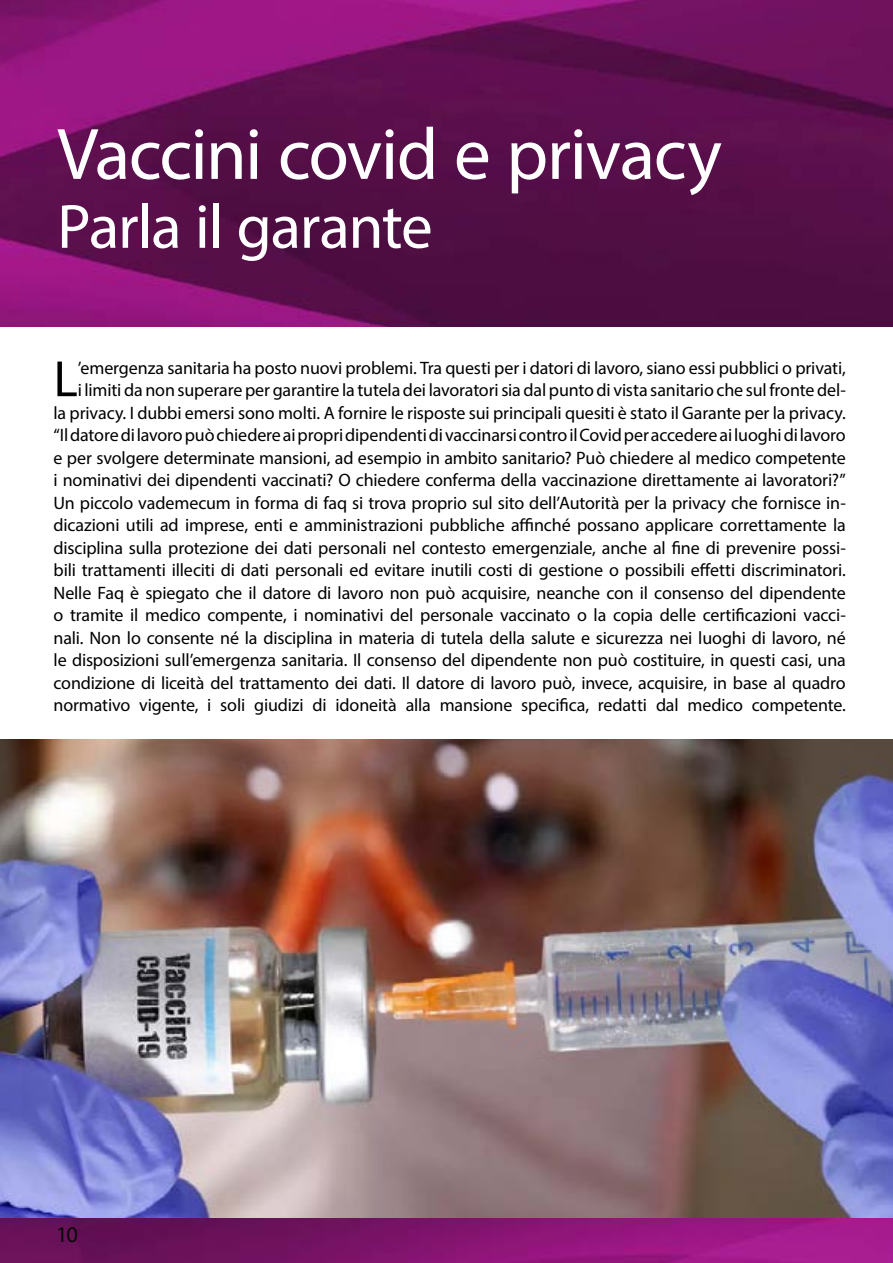
<style>
.page{position:relative;width:893px;height:1263px;background:#fff}
.page>*{position:absolute;margin:0;border:0;box-sizing:border-box;transform-origin:0 0}
.t1{font:73.5px "Myriad Pro";letter-spacing:-.02em;color:#fff}
.t2{font:63px "Myriad Pro";letter-spacing:-.02em;color:#fff}
.t3{font:51.45px "Myriad Pro";color:#000101}
.t4{font:22.5px "Myriad Pro";color:#070b08}
.t5{font:18px/22.5px "Myriad Pro";letter-spacing:-.01em;color:#000101;text-align:right}
</style>
<div class="page">
<img style="left:0;top:0;width:893px;height:327px">
<img style="left:0;top:739px;width:893px;height:524px">
<h1 class="t1" style="left:57px;top:109px;width:666px">Vaccini covid e privacy</h1>
<h2 class="t2" style="left:57px;top:188px;width:377px">Parla il garante</h2>
<p class="t5" style="left:54px;top:356px;width:794px">’emergenza sanitaria ha posto nuovi problemi. Tra questi per i datori di lavoro, siano essi pubblici o privati,<br>i limiti da non superare per garantire la tutela dei lavoratori sia dal punto di vista sanitario che sul fronte del-<br>la privacy. I dubbi emersi sono molti. A fornire le risposte sui principali quesiti è stato il Garante per la privacy. “Il datore di lavoro può chiedere ai propri dipendenti di vaccinarsi contro il Covid per accedere ai luoghi di lavoro e per svolgere determinate mansioni, ad esempio in ambito sanitario? Può chiedere al medico competente i nominativi dei dipendenti vaccinati? O chiedere conferma della vaccinazione direttamente ai lavoratori?” Un piccolo vademecum in forma di faq si trova proprio sul sito dell’Autorità per la privacy che fornisce in&shy;dicazioni utili ad imprese, enti e amministrazioni pubbliche affinché possano applicare correttamente la disciplina sulla protezione dei dati personali nel contesto emergenziale, anche al fine di prevenire possi&shy;bili trattamenti illeciti di dati personali ed evitare inutili costi di gestione o possibili effetti discriminatori.<br>Nelle Faq è spiegato che il datore di lavoro non può acquisire, neanche con il consenso del dipendente o tramite il medico compente, i nominativi del personale vaccinato o la copia delle certificazioni vacci&shy;nali. Non lo consente né la disciplina in materia di tutela della salute e sicurezza nei luoghi di lavoro, né le disposizioni sull’emergenza sanitaria. Il consenso del dipendente non può costituire, in questi casi, una condizione di liceità del trattamento dei dati. Il datore di lavoro può, invece, acquisire, in base al quadro normativo vigente, i soli giudizi di idoneità alla mansione specifica, redatti dal medico competente.</p>
<h3 class="t3" style="left:54px;top:347px;width:26px">L</h3>
<p class="t4" style="left:56px;top:1207px;width:23px">10</p>
<p class="t4" style="left:56px;top:1220px;width:23px">10</p>
</div>
